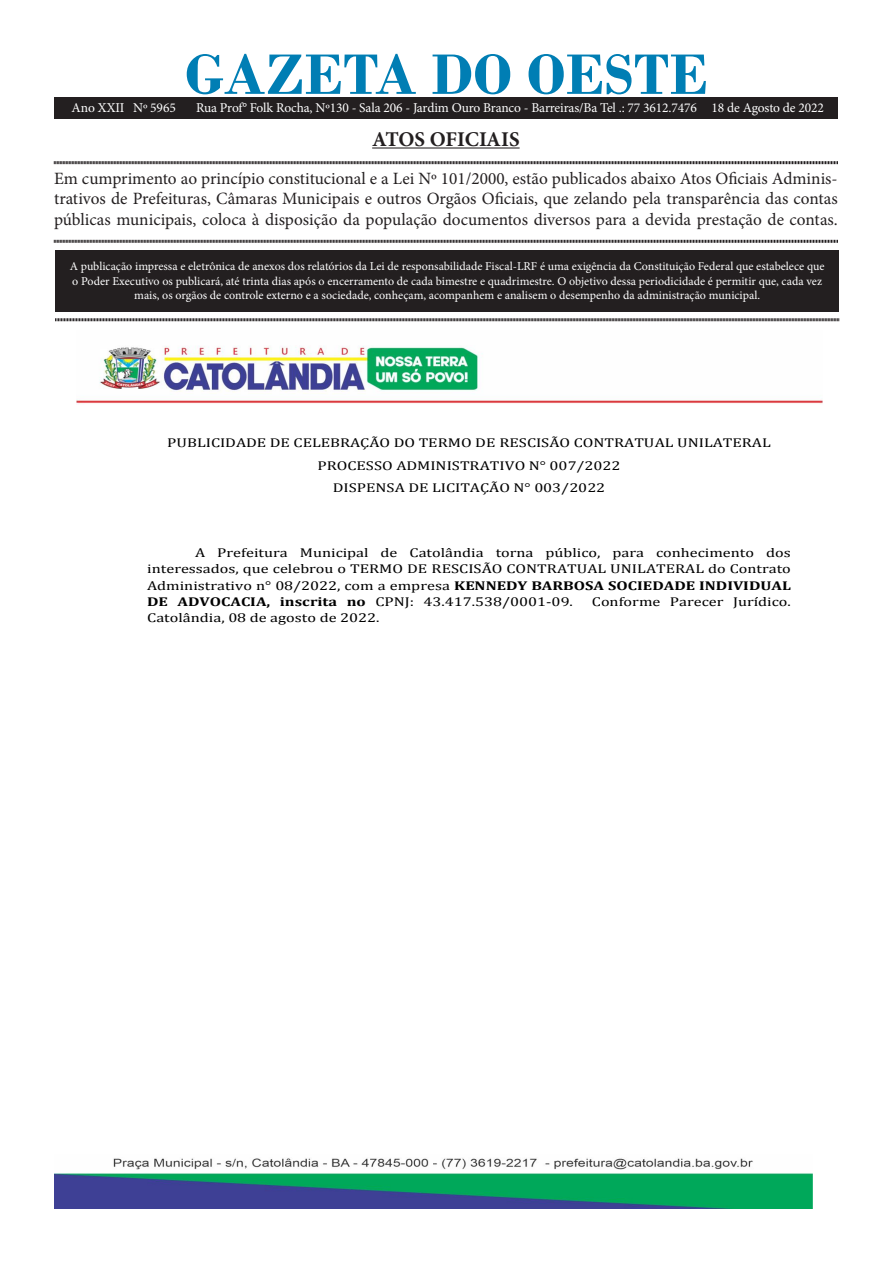
<style>
.page{position:relative;width:893px;height:1263px;background:#fff}
.page>*{position:absolute;margin:0;border:0;box-sizing:border-box;transform-origin:0 0}
.t1{font:700 60px "Bodoni";color:#007eb4}
.t2{font:700 21px "Minion Pro";letter-spacing:-.005em;color:#231f20}
.t3{font:17.25px/20.7px "Minion Pro";color:#231f20;text-align:justify}
.t4{font:13.5px "Minion Pro";letter-spacing:-.01em;color:#fff}
.t5{font:12.75px/16.2px "Cambria";color:#000;text-align:center;scale:1.27 1}
.t6{font:12px/14.4px "Minion Pro";color:#fff;text-align:center}
.s1{font-weight:700}
</style>
<div class="page">
<div style="left:55px;top:250px;width:784px;height:61px;background:#231f20"></div>
<hr style="left:372px;top:147px;width:148px;height:2px;background:#231f20">
<svg style="left:54px;top:161px;width:784px;height:4px;background:#908e8e"></svg>
<svg style="left:54px;top:239px;width:784px;height:4px;background:#908e8e"></svg>
<svg style="left:55px;top:318px;width:784px;height:4px;background:#908e8e"></svg>
<div style="left:54px;top:98px;width:784px;height:20px;background:#231f20"></div>
<img style="left:77px;top:346px;width:745px;height:58px">
<img style="left:54px;top:1158px;width:759px;height:51px">
<p class="t1" style="left:185px;top:39px;width:525px">GAZETA DO OESTE</p>
<p class="t2" style="left:372px;top:124px;width:149px">ATOS OFICIAIS</p>
<p class="t3" style="left:54px;top:168px;width:785px">Em cumprimento ao princípio constitucional e a Lei Nº 101/2000, estão publicados abaixo Atos Oficiais Adminis&shy;trativos de Prefeituras, Câmaras Municipais e outros Orgãos Oficiais, que zelando pela transparência das contas públicas municipais, coloca à disposição da população documentos diversos para a devida prestação de contas.</p>
<p class="t6" style="left:70px;top:259px;width:756px">A publicação impressa e eletrônica de anexos dos relatórios da Lei de responsabilidade Fiscal-LRF é uma exigência da Constituição Federal que estabelece que o Poder Executivo os publicará, até trinta dias após o encerramento de cada bimestre e quadrimestre. O objetivo dessa periodicidade é permitir que, cada vez mais, os orgãos de controle externo e a sociedade, conheçam, acompanhem e analisem o desempenho da administração municipal.</p>
<p class="t4" style="left:72px;top:98px;width:106px">Ano XXII Nº 5965</p>
<p class="t4" style="left:196px;top:98px;width:629px">Rua Prof° Folk Rocha, Nº130 - Sala 206 - Jardim Ouro Branco - Barreiras/Ba Tel .: 77 3612.7476 18 de Agosto de 2022</p>
<p class="t5" style="left:167px;top:432px;width:477px;line-height:22.5px">PUBLICIDADE DE CELEBRAÇÃO DO TERMO DE RESCISÃO CONTRATUAL UNILATERAL<br>PROCESSO ADMINISTRATIVO N° 007/2022<br>DISPENSA DE LICITAÇÃO N° 003/2022</p>
<p class="t5" style="left:147px;top:545px;width:508px;text-align:justify;text-indent:48px">A Prefeitura Municipal de Catolândia torna público, para conhecimento dos interessados, que celebrou o TERMO DE RESCISÃO CONTRATUAL UNILATERAL do Contrato Administrativo n° 08/2022, com a empresa <span class="s1">KENNEDY BARBOSA SOCIEDADE INDIVIDUAL DE ADVOCACIA, inscrita no</span> CPNJ: 43.417.538/0001-09.</p>
<p class="t5" style="left:592px;top:593px;width:158px">Conforme Parecer Jurídico.</p>
<p class="t5" style="left:147px;top:609px;width:184px">Catolândia, 08 de agosto de 2022.</p>
</div>
